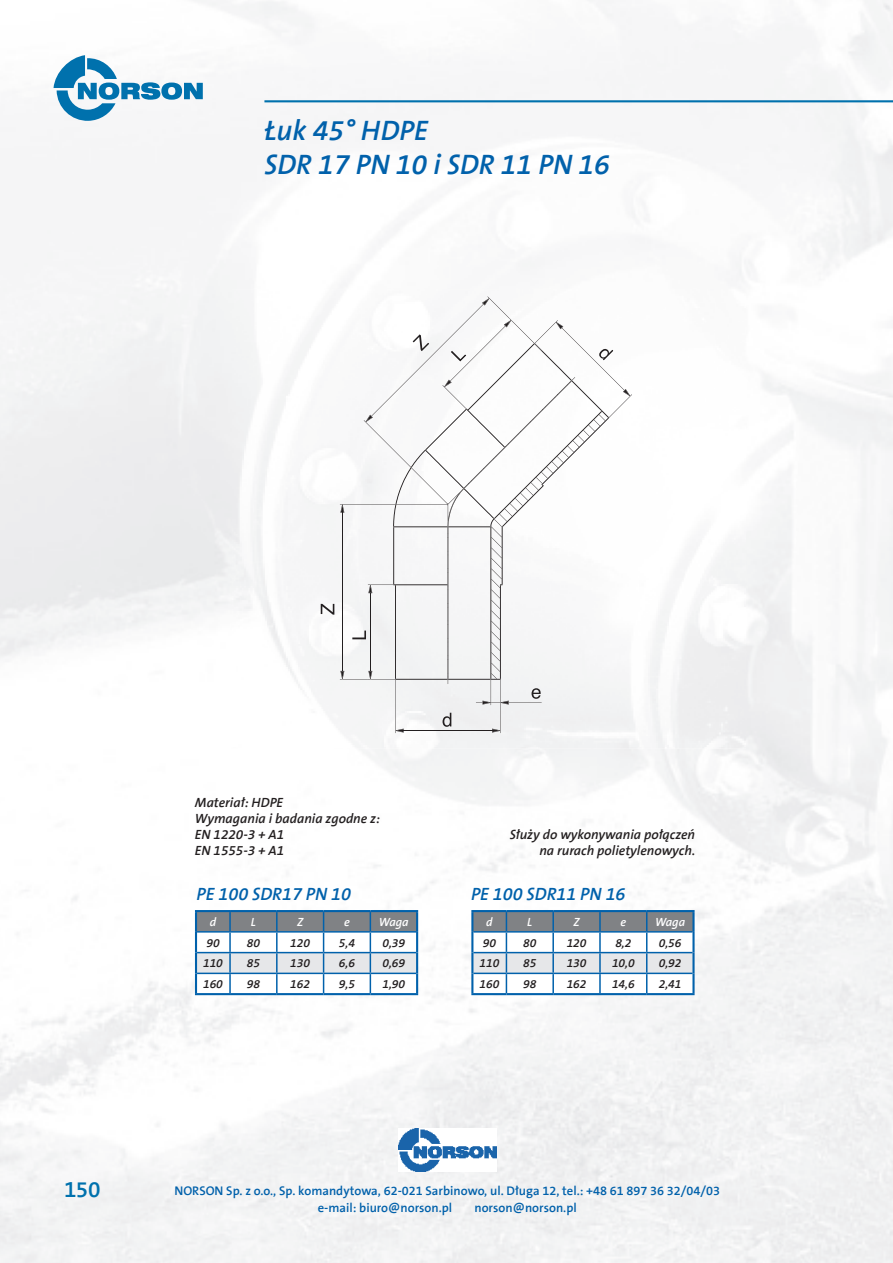
<style>
.page{position:relative;width:893px;height:1263px;background:#fff}
.page>*{position:absolute;margin:0;border:0;box-sizing:border-box;transform-origin:0 0}
.t1{font:italic 700 28.5px/34.2px "The Sans CE Semi";color:#0161ab}
.t2{font:700 22.65px "The Sans CE Semi";color:#0071ad}
.t3{font:italic 700 18px "The Sans CE Semi";color:#0161ab}
.t4{font:italic 700 13.5px/16px "The Sans CE Semi";color:#231f20;text-align:right}
.t5{font:700 12.6px/17px "The Sans CE Semi";color:#0161ab}
.t6{font:italic 700 12px "The Sans CE Semi";color:#231f20}
.t7{font:italic 700 12px "The Sans CE Semi";color:#fff}
</style>
<div class="page">
<img style="left:0;top:0;width:893px;height:1263px">
<svg style="left:54px;top:55px;width:149px;height:66px"></svg>
<img style="left:398px;top:1129px;width:98px;height:42px">
<hr style="left:264px;top:100px;width:629px;height:2px;background:#0071ad">
<img style="left:232px;top:289px;width:514px;height:459px">
<img style="left:393px;top:505px;width:32px;height:21px">
<img style="left:393px;top:527px;width:1px;height:57px">
<img style="left:395px;top:585px;width:1px;height:94px">
<img style="left:511px;top:350px;width:23px;height:27px">
<img style="left:393px;top:526px;width:51px;height:1px">
<img style="left:393px;top:584px;width:51px;height:1px">
<img style="left:340px;top:679px;width:104px;height:1px">
<img style="left:500px;top:705px;width:1px;height:28px">
<img style="left:534px;top:343px;width:28px;height:34px">
<img style="left:364px;top:420px;width:80px;height:84px">
<img style="left:487px;top:296px;width:54px;height:54px">
<img style="left:365px;top:298px;width:124px;height:124px">
<svg style="left:321px;top:604px;width:13px;height:11px"></svg>
<img style="left:344px;top:504px;width:100px;height:1px">
<img style="left:342px;top:513px;width:1px;height:158px">
<svg style="left:365px;top:415px;width:8px;height:7px"></svg>
<svg style="left:482px;top:298px;width:7px;height:7px"></svg>
<svg style="left:340px;top:504px;width:4px;height:9px"></svg>
<svg style="left:340px;top:671px;width:4px;height:8px"></svg>
<img style="left:609px;top:394px;width:23px;height:24px">
<img style="left:562px;top:328px;width:68px;height:68px">
<img style="left:597px;top:345px;width:16px;height:16px">
<img style="left:535px;top:320px;width:23px;height:24px">
<img style="left:443px;top:713px;width:8px;height:14px">
<img style="left:370px;top:593px;width:1px;height:78px">
<img style="left:352px;top:631px;width:14px;height:8px">
<img style="left:404px;top:730px;width:88px;height:1px">
<img style="left:395px;top:679px;width:1px;height:54px">
<img style="left:509px;top:318px;width:26px;height:26px">
<img style="left:442px;top:385px;width:2px;height:24px">
<img style="left:444px;top:320px;width:67px;height:57px">
<svg style="left:556px;top:322px;width:7px;height:7px"></svg>
<svg style="left:623px;top:389px;width:7px;height:7px"></svg>
<svg style="left:368px;top:585px;width:26px;height:8px"></svg>
<svg style="left:368px;top:671px;width:27px;height:9px"></svg>
<svg style="left:492px;top:729px;width:9px;height:3px"></svg>
<svg style="left:395px;top:729px;width:9px;height:3px"></svg>
<svg style="left:504px;top:320px;width:7px;height:7px"></svg>
<svg style="left:444px;top:377px;width:165px;height:328px"></svg>
<hr style="left:195px;top:910px;width:35px;height:2px;background:#0161ab">
<hr style="left:195px;top:912px;width:2px;height:20px;background:#0161ab">
<hr style="left:230px;top:910px;width:47px;height:2px;background:#0161ab">
<hr style="left:277px;top:910px;width:47px;height:2px;background:#0161ab">
<hr style="left:324px;top:910px;width:46px;height:2px;background:#0161ab">
<hr style="left:370px;top:910px;width:48px;height:2px;background:#0161ab">
<hr style="left:416px;top:912px;width:2px;height:20px;background:#0161ab">
<hr style="left:195px;top:932px;width:2px;height:20px;background:#0161ab">
<hr style="left:416px;top:932px;width:2px;height:20px;background:#0161ab">
<hr style="left:195px;top:952px;width:2px;height:21px;background:#0161ab">
<hr style="left:416px;top:952px;width:2px;height:21px;background:#0161ab">
<hr style="left:195px;top:973px;width:2px;height:20px;background:#0161ab">
<hr style="left:416px;top:973px;width:2px;height:20px;background:#0161ab">
<hr style="left:195px;top:993px;width:35px;height:2px;background:#0161ab">
<hr style="left:230px;top:993px;width:47px;height:2px;background:#0161ab">
<hr style="left:277px;top:993px;width:47px;height:2px;background:#0161ab">
<hr style="left:324px;top:993px;width:46px;height:2px;background:#0161ab">
<hr style="left:370px;top:993px;width:48px;height:2px;background:#0161ab">
<svg style="left:196px;top:911px;width:221px;height:83px"></svg>
<hr style="left:471px;top:910px;width:35px;height:2px;background:#0161ab">
<hr style="left:471px;top:912px;width:2px;height:20px;background:#0161ab">
<hr style="left:506px;top:910px;width:47px;height:2px;background:#0161ab">
<hr style="left:553px;top:910px;width:47px;height:2px;background:#0161ab">
<hr style="left:600px;top:910px;width:47px;height:2px;background:#0161ab">
<hr style="left:647px;top:910px;width:48px;height:2px;background:#0161ab">
<hr style="left:692px;top:912px;width:3px;height:20px;background:#0161ab">
<hr style="left:471px;top:932px;width:2px;height:20px;background:#0161ab">
<hr style="left:692px;top:932px;width:3px;height:20px;background:#0161ab">
<hr style="left:471px;top:952px;width:2px;height:21px;background:#0161ab">
<hr style="left:692px;top:952px;width:3px;height:21px;background:#0161ab">
<hr style="left:471px;top:973px;width:2px;height:20px;background:#0161ab">
<hr style="left:692px;top:973px;width:3px;height:20px;background:#0161ab">
<hr style="left:471px;top:993px;width:35px;height:2px;background:#0161ab">
<hr style="left:506px;top:993px;width:47px;height:2px;background:#0161ab">
<hr style="left:553px;top:993px;width:47px;height:2px;background:#0161ab">
<hr style="left:600px;top:993px;width:47px;height:2px;background:#0161ab">
<hr style="left:647px;top:993px;width:48px;height:2px;background:#0161ab">
<svg style="left:472px;top:911px;width:221px;height:83px"></svg>
<h1 class="t1" style="left:264px;top:114px;width:347px">Łuk 45° HDPE<br>SDR 17 PN 10 i SDR 11 PN 16</h1>
<p class="t4" style="left:195px;top:795px;width:187px;text-align:left">Materiał: HDPE<br>Wymagania i badania zgodne z:<br>EN 1220-3 + A1<br>EN 1555-3 + A1</p>
<p class="t4" style="left:510px;top:827px;width:187px">Służy do wykonywania połączeń na rurach polietylenowych.</p>
<h3 class="t3" style="left:197px;top:883px;width:156px">PE 100 SDR17 PN 10</h3>
<h3 class="t3" style="left:471px;top:883px;width:156px">PE 100 SDR11 PN 16</h3>
<p class="t7" style="left:210px;top:915px;width:8px">d</p>
<p class="t7" style="left:251px;top:915px;width:7px">L</p>
<p class="t7" style="left:297px;top:915px;width:8px">Z</p>
<p class="t7" style="left:344px;top:915px;width:7px">e</p>
<p class="t7" style="left:379px;top:915px;width:32px">Waga</p>
<p class="t6" style="left:206px;top:936px;width:15px">90</p>
<p class="t6" style="left:247px;top:936px;width:15px">80</p>
<p class="t6" style="left:290px;top:936px;width:21px">120</p>
<p class="t6" style="left:339px;top:936px;width:18px">5,4</p>
<p class="t6" style="left:382px;top:936px;width:24px">0,39</p>
<p class="t6" style="left:203px;top:956px;width:21px">110</p>
<p class="t6" style="left:247px;top:956px;width:15px">85</p>
<p class="t6" style="left:290px;top:956px;width:21px">130</p>
<p class="t6" style="left:339px;top:956px;width:18px">6,6</p>
<p class="t6" style="left:382px;top:956px;width:24px">0,69</p>
<p class="t6" style="left:203px;top:977px;width:21px">160</p>
<p class="t6" style="left:247px;top:977px;width:15px">98</p>
<p class="t6" style="left:290px;top:977px;width:21px">162</p>
<p class="t6" style="left:339px;top:977px;width:18px">9,5</p>
<p class="t6" style="left:382px;top:977px;width:24px">1,90</p>
<p class="t7" style="left:486px;top:915px;width:8px">d</p>
<p class="t7" style="left:527px;top:915px;width:7px">L</p>
<p class="t7" style="left:573px;top:915px;width:8px">Z</p>
<p class="t7" style="left:620px;top:915px;width:7px">e</p>
<p class="t7" style="left:655px;top:915px;width:32px">Waga</p>
<p class="t6" style="left:483px;top:936px;width:15px">90</p>
<p class="t6" style="left:523px;top:936px;width:15px">80</p>
<p class="t6" style="left:567px;top:936px;width:21px">120</p>
<p class="t6" style="left:615px;top:936px;width:18px">8,2</p>
<p class="t6" style="left:659px;top:936px;width:24px">0,56</p>
<p class="t6" style="left:479px;top:956px;width:21px">110</p>
<p class="t6" style="left:523px;top:956px;width:15px">85</p>
<p class="t6" style="left:567px;top:956px;width:21px">130</p>
<p class="t6" style="left:612px;top:956px;width:24px">10,0</p>
<p class="t6" style="left:659px;top:956px;width:24px">0,92</p>
<p class="t6" style="left:479px;top:977px;width:21px">160</p>
<p class="t6" style="left:523px;top:977px;width:15px">98</p>
<p class="t6" style="left:567px;top:977px;width:21px">162</p>
<p class="t6" style="left:612px;top:977px;width:24px">14,6</p>
<p class="t6" style="left:659px;top:977px;width:24px">2,41</p>
<h2 class="t2" style="left:64px;top:1177px;width:38px">150</h2>
<p class="t5" style="left:318px;top:1183px;width:404px;text-indent:-143px">NORSON Sp. z o.o., Sp. komandytowa, 62-021 Sarbinowo, ul. Długa 12, tel.: +48 61 897 36 32/04/03 e-mail: biuro@norson.pl</p>
<p class="t5" style="left:474px;top:1200px;width:104px">norson@norson.pl</p>
</div>
